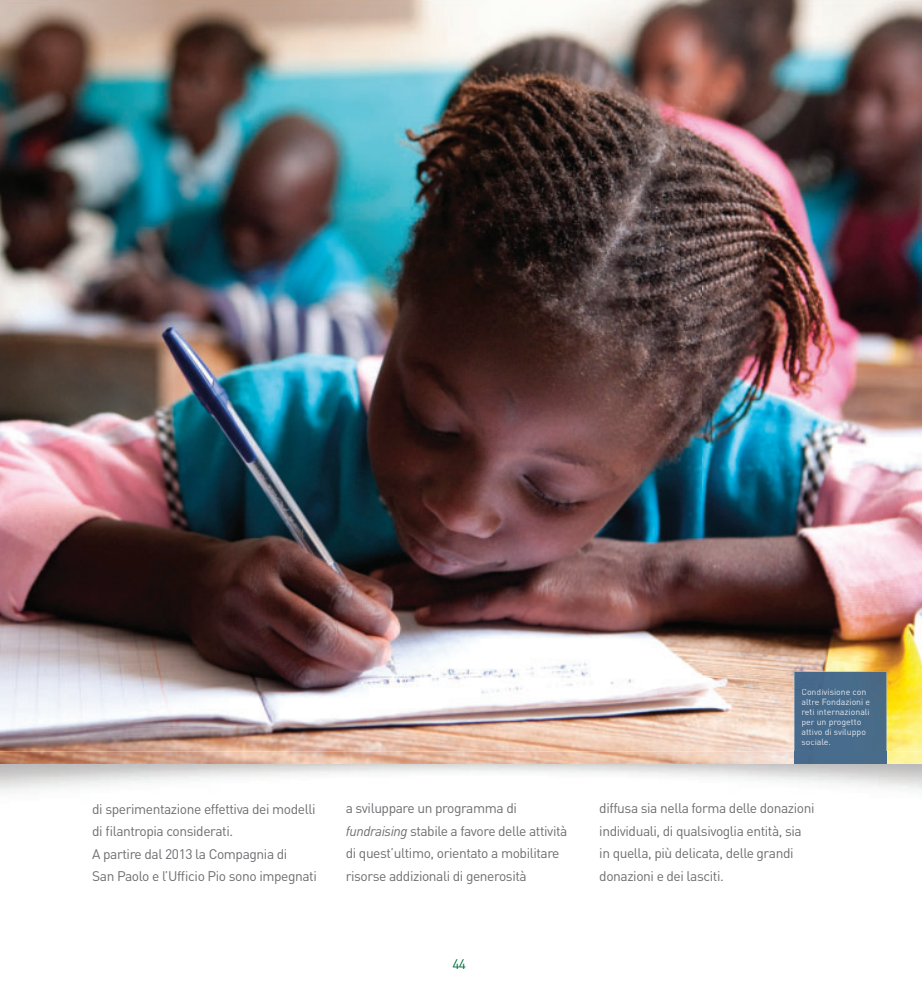
<style>
.page{position:relative;width:922px;height:993px;background:#fff}
.page>*{position:absolute;margin:0;border:0;box-sizing:border-box;transform-origin:0 0}
.t1{font:13.75px/22.5px "DIN";letter-spacing:-.03em;color:#6c6d70}
.t2{font:13.75px "DIN";color:#006f3c}
.t3{font:8.75px/10px "DIN";color:#e5e8ee}
.s1{color:#e6e8ee}
.s2{font-style:italic}
</style>
<div class="page">
<img style="left:0;top:763px;width:921px;height:30px">
<img style="left:0;top:0;width:921px;height:678px">
<img style="left:0;top:678px;width:794px;height:85px">
<img style="left:886px;top:678px;width:35px;height:85px">
<div style="left:794px;top:671px;width:92px;height:92px;background:#486c8c"></div>
<img style="left:801px;top:688px;width:65px;height:7px">
<img style="left:801px;top:698px;width:69px;height:7px">
<img style="left:802px;top:708px;width:67px;height:7px">
<img style="left:802px;top:719px;width:59px;height:8px">
<img style="left:801px;top:728px;width:64px;height:9px">
<img style="left:801px;top:738px;width:28px;height:7px">
<p class="t3" style="left:801px;top:687px;width:70px">Con<span class="s1">div</span>isione <span class="s1">con </span>altre Fon<span class="s1">dazioni e </span>reti i<span class="s1">nte</span>rnazio<span class="s1">nali </span>per <span class="s1">un</span> pr<span class="s1">oge</span>tto attivo di <span class="s1">sv</span>ilu<span class="s1">ppo </span>soc<span class="s1">ial</span>e.</p>
<p class="t1" style="left:92px;top:798px;width:226px">di sperimentazione effettiva dei modelli di filantropia considerati.<br>A partire dal 2013 la Compagnia di<br>San Paolo e l’Ufficio Pio sono impegnati</p>
<p class="t1" style="left:345px;top:798px;width:223px">a sviluppare un programma di <span class="s2">fundraising</span> stabile a favore delle attività di quest’ultimo, orientato a mobilitare risorse addizionali di generosità</p>
<p class="t1" style="left:599px;top:798px;width:217px">diffusa sia nella forma delle donazioni individuali, di qualsivoglia entità, sia in quella, più delicata, delle grandi donazioni e dei lasciti.</p>
<p class="t2" style="left:452px;top:958px;width:15px">44</p>
</div>
